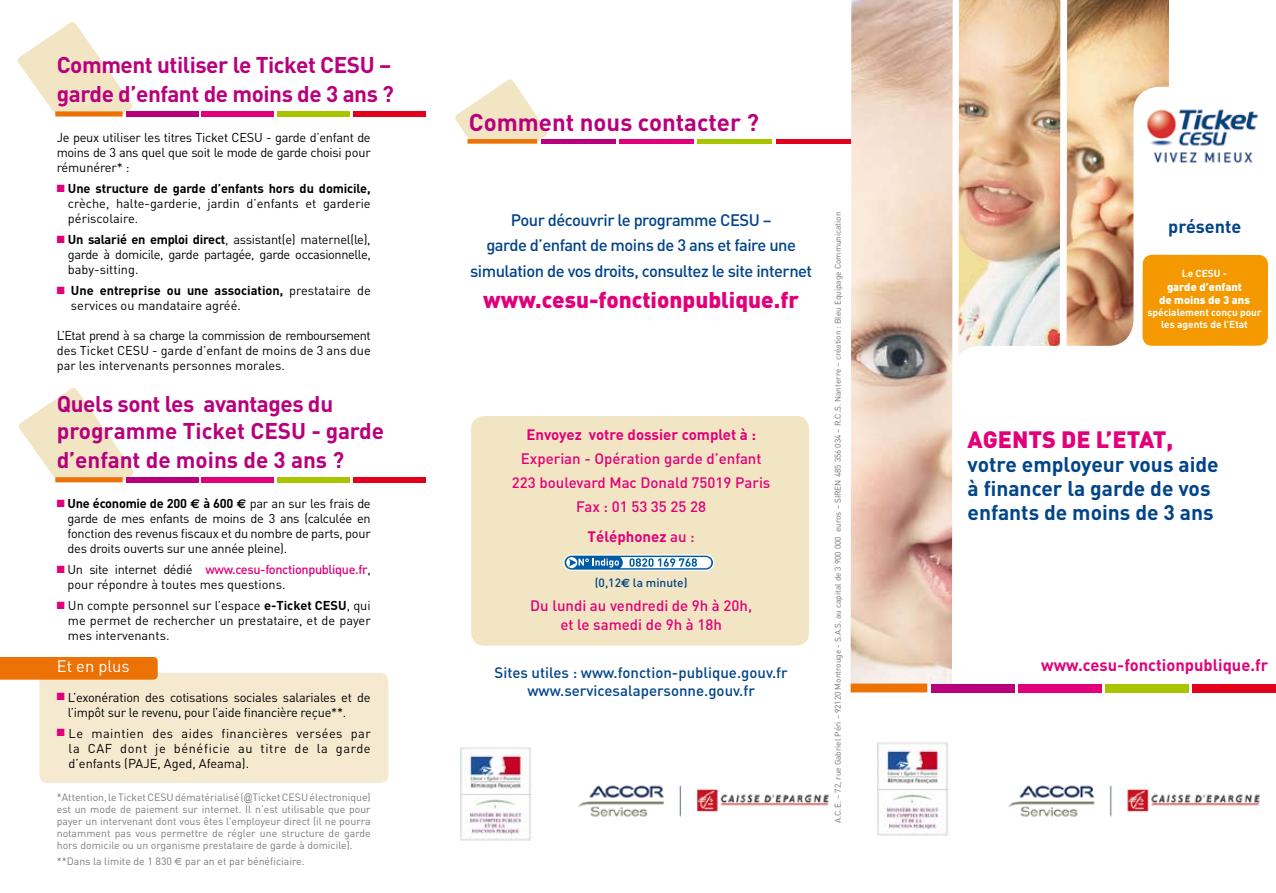
<style>
.page{position:relative;width:1276px;height:893px;background:#fff}
.page>*{position:absolute;margin:0;border:0;box-sizing:border-box;transform-origin:0 0}
.t1{font:700 24px "DIN";color:#b9007c}
.t2{font:900 23.4px "DIN";color:#e2007a}
.t3{font:700 22.5px/27.9px "DIN";color:#b9007c}
.t4{font:700 22.5px/28.8px "DIN";letter-spacing:-.02em;color:#b9007c}
.t5{font:900 22.5px "DIN";color:#e2007a}
.t6{font:700 21px/24px "DIN";color:#004489}
.t7{font:700 18px "DIN";color:#004489}
.t8{font:500 16.5px/25.5px "DIN";letter-spacing:-.03em;color:#004489;text-align:center}
.t9{font:700 16.5px "DIN";color:#e2007a}
.t10{font:16.5px "DIN";color:#fff}
.t11{font:500 15px/24px "DIN";color:#e2007a;text-align:center}
.t12{font:500 15px/18px "DIN";color:#004489;text-align:center}
.t13{font:700 15px "DIN";color:#e2007a}
.t14{font:12.75px/15px "DIN";letter-spacing:-.01em;color:#000;text-align:justify}
.t15{font:500 12px "DIN";color:#004489}
.t16{font:900 11.25px/13.5px "DIN";color:#fff;text-align:center}
.t17{font:10.5px/12px "DIN";color:#7b7c7e;text-align:justify}
.t18{font:700 10.05px/12.1px "DIN";color:#fff;text-align:center}
.t19{font:8.25px "DIN";color:#707173}
.s1{color:#e2007a}
.s2{font-weight:700}
.s3{font-family:"Euro Sans";font-weight:700}
.s4{font-weight:500;color:#e2007a}
.s5{font-family:"Arial Narrow"}
.s6{font-family:"Euro Sans"}
.s7{font-weight:500}
</style>
<div class="page">
<div style="left:471px;top:416px;width:338px;height:230px;background:#f2e5c3;border-radius:13px"></div>
<img style="left:850px;top:0;width:102px;height:685px">
<img style="left:959px;top:0;width:101px;height:87px">
<img style="left:1067px;top:0;width:102px;height:87px">
<img style="left:958px;top:87px;width:310px;height:268px">
<svg style="left:455px;top:79px;width:92px;height:63px"></svg>
<img style="left:1144px;top:102px;width:116px;height:73px">
<svg style="left:563px;top:554px;width:151px;height:17px"></svg>
<svg style="left:564px;top:556px;width:149px;height:14px;background:#7eacd1"></svg>
<img style="left:877px;top:742px;width:72px;height:94px">
<div style="left:39px;top:673px;width:349px;height:110px;background:#f5eacf;border-radius:9px"></div>
<div style="left:0;top:657px;width:158px;height:23px;background:#ec7206"></div>
<svg style="left:18px;top:388px;width:116px;height:93px"></svg>
<svg style="left:17px;top:22px;width:116px;height:92px"></svg>
<div style="left:55px;top:111px;width:68px;height:6px;background:#ec7206"></div>
<div style="left:126px;top:111px;width:72px;height:6px;background:#b9007c"></div>
<div style="left:202px;top:111px;width:72px;height:6px;background:#e2007a"></div>
<div style="left:277px;top:111px;width:73px;height:6px;background:#a9c500"></div>
<div style="left:353px;top:111px;width:72px;height:6px;background:#e2001a"></div>
<div style="left:55px;top:477px;width:68px;height:5px;background:#ec7206"></div>
<div style="left:126px;top:477px;width:72px;height:5px;background:#b9007c"></div>
<div style="left:202px;top:477px;width:72px;height:5px;background:#e2007a"></div>
<div style="left:277px;top:477px;width:73px;height:5px;background:#a9c500"></div>
<div style="left:353px;top:477px;width:72px;height:5px;background:#e2001a"></div>
<div style="left:1142px;top:255px;width:126px;height:91px;background:#f49a00;border-radius:10px"></div>
<div style="left:850px;top:684px;width:77px;height:8px;background:#ec7206"></div>
<div style="left:931px;top:684px;width:83px;height:8px;background:#b9007c"></div>
<div style="left:1018px;top:684px;width:83px;height:8px;background:#e2007a"></div>
<div style="left:1105px;top:684px;width:83px;height:8px;background:#a9c500"></div>
<div style="left:1192px;top:684px;width:84px;height:8px;background:#e2001a"></div>
<div style="left:467px;top:139px;width:70px;height:5px;background:#ec7206"></div>
<div style="left:541px;top:139px;width:74px;height:5px;background:#b9007c"></div>
<div style="left:619px;top:139px;width:75px;height:5px;background:#e2007a"></div>
<div style="left:697px;top:139px;width:75px;height:5px;background:#a9c500"></div>
<div style="left:776px;top:139px;width:74px;height:5px;background:#e2001a"></div>
<img style="left:1008px;top:785px;width:251px;height:32px">
<img style="left:578px;top:785px;width:251px;height:32px">
<img style="left:460px;top:747px;width:72px;height:94px">
<h3 class="t4" style="left:57px;top:49px;width:339px">Comment utiliser le Ticket CESU – garde d’enfant de moins de 3 ans ?</h3>
<p class="t14" style="left:57px;top:130px;width:315px">Je peux utiliser les titres Ticket CESU - garde d’enfant de moins de 3 ans quel que soit le mode de garde choisi pour rémunérer* :</p>
<p class="t14" style="left:68px;top:181px;width:304px;text-indent:-11px"><span class="s1">■</span> <span class="s2">Une structure de garde d’enfants hors du domicile, </span>crèche, halte-garderie, jardin d’enfants et garderie périscolaire.</p>
<p class="t14" style="left:68px;top:232px;width:304px;text-indent:-11px"><span class="s1">■</span> <span class="s2">Un salarié en emploi direct</span>, assistant(e) maternel(le), garde à domicile, garde partagée, garde occasionnelle, baby-sitting.</p>
<p class="t14" style="left:71px;top:283px;width:301px;text-indent:-14px"><span class="s1">■</span> <span class="s2">Une entreprise ou une association,</span> prestataire de services ou mandataire agréé.</p>
<p class="t14" style="left:57px;top:328px;width:315px">L’Etat prend à sa charge la commission de remboursement des Ticket CESU - garde d’enfant de moins de 3 ans due par les intervenants personnes morales.</p>
<h3 class="t3" style="left:57px;top:389px;width:329px">Quels sont les avantages du programme Ticket CESU - garde d’enfant de moins de 3 ans ?</h3>
<p class="t14" style="left:68px;top:496px;width:305px;text-indent:-11px"><span class="s1">■</span> <span class="s2">Une économie de 200</span> <span class="s3">€</span> <span class="s2">à 600</span> <span class="s3">€</span> par an sur les frais de garde de mes enfants de moins de 3 ans (calculée en fonction des revenus fiscaux et du nombre de parts, pour des droits ouverts sur une année pleine).</p>
<p class="t14" style="left:68px;top:562px;width:305px;text-indent:-11px"><span class="s1">■</span> Un site internet dédié <span class="s4">www.cesu-fonctionpublique.fr</span>, pour répondre à toutes mes questions.</p>
<p class="t14" style="left:68px;top:598px;width:304px;text-indent:-11px"><span class="s1">■</span> Un compte personnel sur l’espace <span class="s2">e-Ticket CESU</span>, qui me permet de rechercher un prestataire, et de payer mes intervenants.</p>
<p class="t10" style="left:57px;top:656px;width:74px">Et en plus</p>
<p class="t14" style="left:68px;top:689px;width:304px;text-indent:-11px"><span class="s1">■</span> L’exonération des cotisations sociales salariales et de l’impôt sur le revenu, pour l’aide financière reçue**.</p>
<p class="t14" style="left:69px;top:725px;width:303px;text-indent:-12px"><span class="s1">■</span> Le maintien des aides financières versées par la CAF dont je bénéficie au titre de la garde d’enfants (PAJE, Aged, Afeama).</p>
<p class="t17" style="left:57px;top:791px;width:315px">*Attention, le Ticket CESU dématérialisé (<span class="s5">@</span>Ticket CESU électronique) est un mode de paiement sur internet. Il n’est utilisable que pour payer un intervenant dont vous êtes l’employeur direct (il ne pourra notamment pas vous permettre de régler une structure de garde hors domicile ou un organisme prestataire de garde à domicile).</p>
<p class="t17" style="left:57px;top:855px;width:249px">**Dans la limite de 1 830 <span class="s6">€</span> par an et par bénéficiaire.</p>
<h1 class="t1" style="left:469px;top:107px;width:292px">Comment nous contacter ?</h1>
<p class="t8" style="left:470px;top:207px;width:344px">Pour découvrir le programme CESU –<br>garde d’enfant de moins de 3 ans et faire une simulation de vos droits, consultez le site internet</p>
<h3 class="t5" style="left:483px;top:285px;width:317px">www.cesu-fonctionpublique.fr</h3>
<p class="t13" style="left:526px;top:425px;width:231px">Envoyez votre dossier complet à :</p>
<p class="t11" style="left:512px;top:447px;width:260px">Experian - Opération garde d’enfant<br>223 boulevard Mac Donald 75019 Paris<br>Fax : 01 53 35 25 28</p>
<p class="t13" style="left:587px;top:527px;width:109px">Téléphonez <span class="s7">au :</span></p>
<p class="t15" style="left:595px;top:575px;width:94px">(0,12<span class="s3">€</span> la minute)</p>
<p class="t11" style="left:530px;top:597px;width:223px;line-height:18px">Du lundi au vendredi de 9h à 20h, et le samedi de 9h à 18h</p>
<p class="t12" style="left:494px;top:663px;width:295px">Sites utiles : www.fonction-publique.gouv.fr www.servicesalapersonne.gouv.fr</p>
<p class="t19" style="left:833px;top:823px;width:613px;rotate:-90deg">A.C.E. – 72, rue Gabriel Péri – 92120 Montrouge - S.A.S. au capital de 3 900 000 euros – SIREN 485 356 034 – R.C.S. Nanterre – création : Bleu Equipage Communication</p>
<h3 class="t7" style="left:1168px;top:215px;width:74px">présente</h3>
<p class="t18" style="left:1182px;top:267px;width:47px">Le CESU -</p>
<p class="t16" style="left:1159px;top:279px;width:92px">garde d’enfant<br>de moins de 3 ans</p>
<p class="t18" style="left:1147px;top:306px;width:116px">spécialement conçu pour les agents de l’Etat</p>
<h2 class="t2" style="left:967px;top:424px;width:207px">AGENTS DE L’ETAT,</h2>
<h3 class="t6" style="left:967px;top:452px;width:253px">votre employeur vous aide à financer la garde de vos enfants de moins de 3 ans</h3>
<p class="t9" style="left:1041px;top:654px;width:228px">www.cesu-fonctionpublique.fr</p>
</div>
